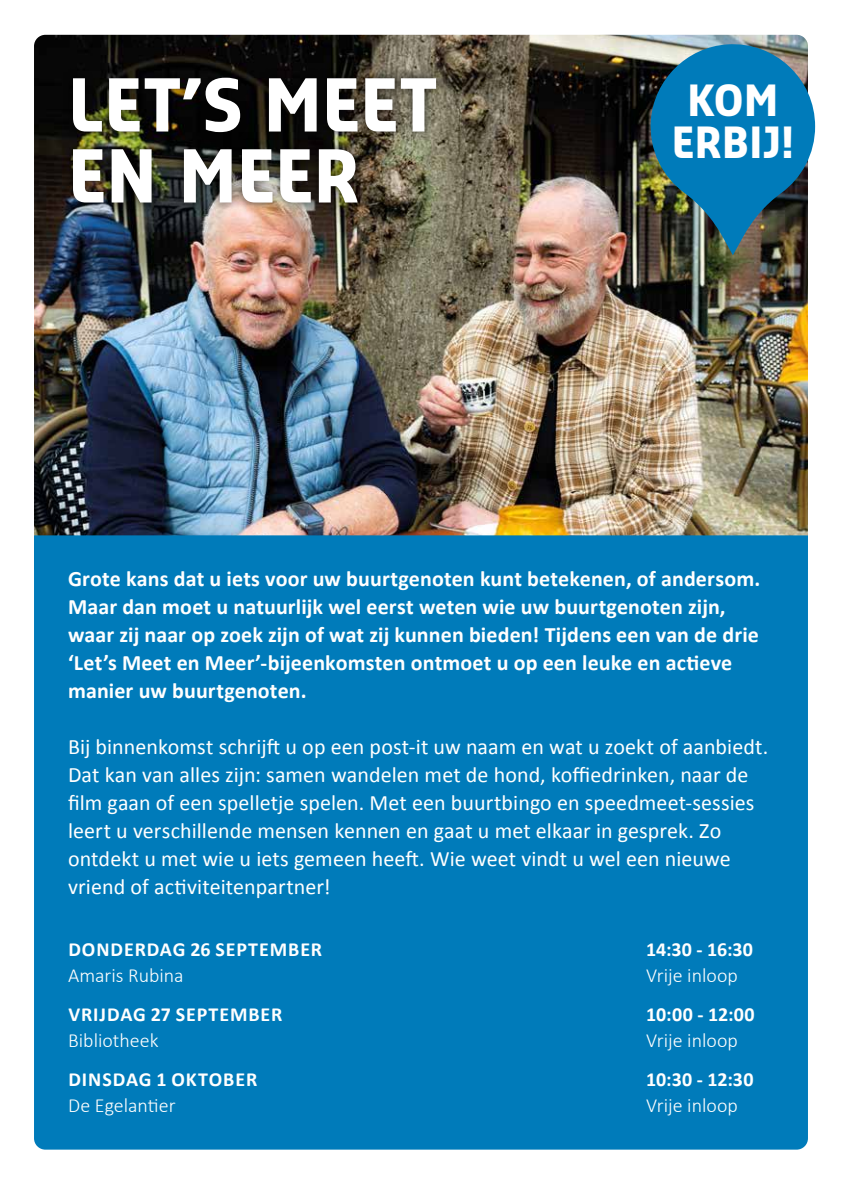
<style>
.page{position:relative;width:842px;height:1191px;background:#fff}
.page>*{position:absolute;margin:0;border:0;box-sizing:border-box;transform-origin:0 0}
.t1{font:700 71px/71px "Sansa Con Pro";letter-spacing:.005em;color:#fff}
.t2{font:700 42px/42px "Sansa Con Pro";letter-spacing:.01em;color:#fff;text-align:center}
.t3{font:22px/28px "Calibri";letter-spacing:.005em;color:#fff}
.t4{font:700 22px/28px "Calibri";letter-spacing:.005em;color:#fff}
.t5{font:700 20px "Calibri";letter-spacing:.04em;color:#fff}
.t6{font:300 20px "Calibri";color:#fff}
</style>
<div class="page">
<img style="left:34px;top:35px;width:774px;height:500px">
<div style="left:62px;top:67px;width:385px;height:146px;background:#000;opacity:.75"></div>
<div style="left:34px;top:535px;width:774px;height:614px;background:#007bba"></div>
<img style="left:648px;top:41px;width:167px;height:214px">
<h1 class="t1" style="left:68px;top:67px;width:370px">LET’S MEET<br>EN MEER</h1>
<h2 class="t2" style="left:672px;top:78px;width:124px">KOM<br>ERBIJ!</h2>
<p class="t4" style="left:68px;top:564px;width:694px">Grote kans dat u iets voor uw buurtgenoten kunt betekenen, of andersom.<br>Maar dan moet u natuurlijk wel eerst weten wie uw buurtgenoten zijn, waar zij naar op zoek zijn of wat zij kunnen bieden! Tijdens een van de drie ‘Let’s Meet en Meer’-bijeenkomsten ontmoet u op een leuke en actieve manier uw buurtgenoten.</p>
<p class="t3" style="left:68px;top:732px;width:702px">Bij binnenkomst schrijft u op een post-it uw naam en wat u zoekt of aanbiedt.<br>Dat kan van alles zijn: samen wandelen met de hond, koffiedrinken, naar de film gaan of een spelletje spelen. Met een buurtbingo en speedmeet-sessies leert u verschillende mensen kennen en gaat u met elkaar in gesprek. Zo ontdekt u met wie u iets gemeen heeft. Wie weet vindt u wel een nieuwe vriend of activiteitenpartner!</p>
<p class="t5" style="left:68px;top:935px;width:255px">DONDERDAG 26 SEPTEMBER</p>
<p class="t5" style="left:646px;top:935px;width:108px">14:30 - 16:30</p>
<p class="t6" style="left:68px;top:963px;width:117px">Amaris Rubina</p>
<p class="t6" style="left:646px;top:963px;width:93px">Vrije inloop</p>
<p class="t5" style="left:68px;top:1000px;width:215px">VRIJDAG 27 SEPTEMBER</p>
<p class="t5" style="left:646px;top:1000px;width:110px">10:00 - 12:00</p>
<p class="t6" style="left:68px;top:1028px;width:92px">Bibliotheek</p>
<p class="t6" style="left:646px;top:1028px;width:93px">Vrije inloop</p>
<p class="t5" style="left:68px;top:1065px;width:190px">DINSDAG 1 OKTOBER</p>
<p class="t5" style="left:646px;top:1065px;width:109px">10:30 - 12:30</p>
<p class="t6" style="left:68px;top:1093px;width:109px">De Egelantier</p>
<p class="t6" style="left:646px;top:1093px;width:93px">Vrije inloop</p>
</div>
